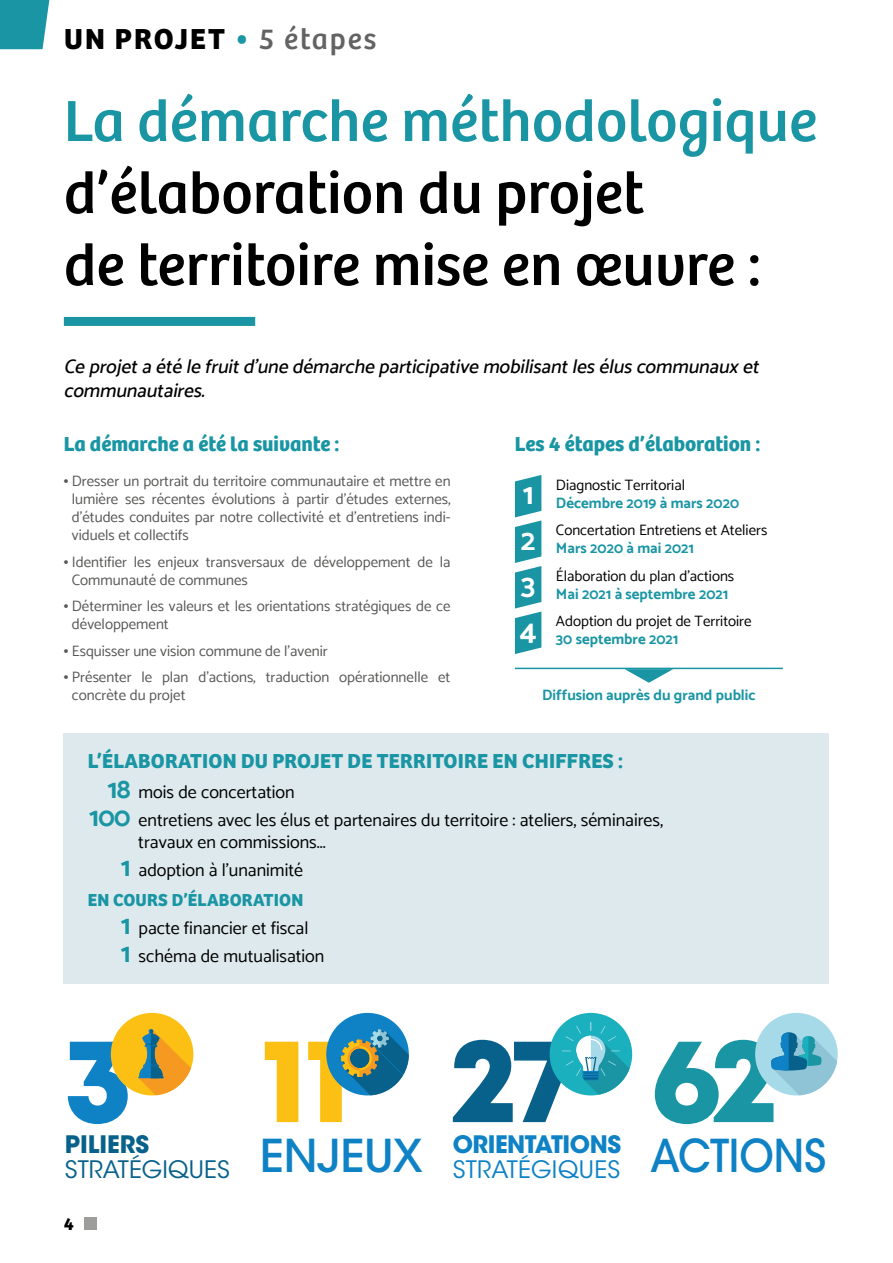
<style>
.page{position:relative;width:893px;height:1263px;background:#fff}
.page>*{position:absolute;margin:0;border:0;box-sizing:border-box;transform-origin:0 0}
.t1{font:120.9px "Mont Heavy DEMO";color:#08618a}
.t2{font:120.9px "Mont Heavy DEMO";color:#fcc014}
.t3{font:120.9px "Mont Heavy DEMO";color:#1995a4}
.t4{font:120.9px "Mont Heavy DEMO";color:#0e82c5}
.t5{font:60px/72px "Bree";color:#000}
.t6{font:60px "Bree";color:#1995a4}
.t7{font:500 45px "ITC Avant Garde Std";letter-spacing:-.005em;color:#0e82c5;scale:.9 1}
.t8{font:500 45px "ITC Avant Garde Std";letter-spacing:-.005em;color:#0e82c5}
.t9{font:700 30px "Bree";letter-spacing:.07em;color:#000}
.t10{font:700 30px "Catamaran";color:#fff}
.t11{font:700 23.85px "ITC Avant Garde Std";letter-spacing:-.02em;color:#0e82c5}
.t12{font:23.85px "ITC Avant Garde Std";letter-spacing:.01em;color:#0e82c5}
.t13{font:23.85px "ITC Avant Garde Std";color:#08618a}
.t14{font:700 23.85px "ITC Avant Garde Std";color:#08618a}
.t15{font:700 21px "Bree";color:#1995a4}
.t16{font:italic 500 19.5px/24px "Catamaran";color:#000}
.t17{font:18px/28px "Catamaran";color:#000}
.t18{font:700 18px "Bree";letter-spacing:.01em;color:#1995a4}
.t19{font:700 18px "Bree";color:#000}
.t20{font:15px/18px "Catamaran";color:#575756}
.t21{font:15px/18px "Catamaran";color:#000}
.t22{font:700 15px "Catamaran";color:#1995a4}
.s1{font-weight:800;color:#1995a4}
.s2{font-weight:400;color:#646363}
.s3{font-weight:900}
.s4{font-weight:700;color:#1995a4}
.s5{font-weight:700;font-size:27px;color:#1995a4}
</style>
<div class="page">
<svg style="left:10px;top:21px;width:38px;height:35px"></svg>
<div style="left:84px;top:1217px;width:12px;height:13px;background:#9d9d9c"></div>
<svg style="left:0;top:0;width:49px;height:49px;background:#279ba9"></svg>
<div style="left:64px;top:317px;width:191px;height:9px;background:#1995a4"></div>
<div style="left:64px;top:733px;width:765px;height:251px;background:#dde9ed"></div>
<div style="left:550px;top:1013px;width:82px;height:82px;background:#1ab0be;border-radius:50%"></div>
<svg style="left:562px;top:1022px;width:68px;height:73px"></svg>
<div style="left:326px;top:1013px;width:83px;height:82px;background:#0e82c5;border-radius:50%"></div>
<svg style="left:341px;top:1029px;width:68px;height:66px"></svg>
<div style="left:755px;top:1013px;width:83px;height:82px;background:#a6dae9;border-radius:50%"></div>
<svg style="left:771px;top:1031px;width:66px;height:64px"></svg>
<div style="left:111px;top:1013px;width:82px;height:82px;background:#fcc014;border-radius:50%"></div>
<svg style="left:138px;top:1029px;width:53px;height:66px"></svg>
<svg style="left:515px;top:475px;width:26px;height:179px"></svg>
<hr style="left:515px;top:668px;width:268px;height:1px;background:#1995a4">
<svg style="left:625px;top:669px;width:48px;height:14px"></svg>
<h3 class="t9" style="left:64px;top:15px;width:314px">UN PROJET <span class="s1">•</span> <span class="s2">5 étapes</span></h3>
<h2 class="t6" style="left:64px;top:75px;width:755px">La démarche méthodologique</h2>
<h2 class="t5" style="left:64px;top:153px;width:698px">d’élaboration du projet<br>de territoire mise en œuvre :</h2>
<h3 class="t16" style="left:64px;top:354px;width:702px">Ceprojetaétélefruitd’unedémarcheparticipativemobilisantleséluscommunauxet communautaires.</h3>
<h3 class="t15" style="left:64px;top:427px;width:277px">La démarche a été la suivante :</h3>
<p class="t20" style="left:72px;top:472px;width:380px;text-align:justify;text-indent:-8px"><span class="s3">•</span> Dresser un portrait du territoire communautaire et mettre en lumière ses récentes évolutions à partir d’études externes, d’études conduites par notre collectivité et d’entretiens indi&shy;viduels et collectifs</p>
<p class="t20" style="left:72px;top:552px;width:380px;text-indent:-8px"><span class="s3">•</span> Identifier les enjeux transversaux de développement de la<br>Communauté de communes</p>
<p class="t20" style="left:72px;top:597px;width:380px;text-indent:-8px"><span class="s3">•</span> Déterminer les valeurs et les orientations stratégiques de ce développement</p>
<p class="t20" style="left:64px;top:641px;width:265px"><span class="s3">•</span> Esquisser une vision commune de l’avenir</p>
<p class="t20" style="left:72px;top:668px;width:380px;text-indent:-8px"><span class="s3">•</span> Présenter le plan d’actions, traduction opérationnelle et concrète du projet</p>
<h3 class="t15" style="left:515px;top:427px;width:247px">Les 4 étapes d’élaboration :</h3>
<h3 class="t10" style="left:523px;top:476px;width:13px">1</h3>
<p class="t21" style="left:556px;top:475px;width:131px">Diagnostic Territorial</p>
<p class="t22" style="left:556px;top:493px;width:185px">Décembre 2019 à mars 2020</p>
<p class="t21" style="left:556px;top:521px;width:213px">Concertation Entretiens et Ateliers</p>
<p class="t22" style="left:556px;top:539px;width:139px">Mars 2020 à mai 2021</p>
<p class="t21" style="left:521px;top:566px;width:215px;text-indent:35px">Élaboration du plan d’actions<br><sup>3</sup> <span class="s4">Mai 2021 à septembre 2021</span></p>
<h3 class="t10" style="left:520px;top:613px;width:18px">4</h3>
<h3 class="t10" style="left:521px;top:522px;width:16px">2</h3>
<p class="t21" style="left:556px;top:612px;width:197px">Adoption du projet de Territoire</p>
<p class="t22" style="left:556px;top:630px;width:124px">30 septembre 2021</p>
<p class="t22" style="left:542px;top:686px;width:215px">Diffusion auprès du grand public</p>
<h3 class="t15" style="left:88px;top:745px;width:537px">L’ÉLABORATION DU PROJET DE TERRITOIRE EN CHIFFRES :</h3>
<p class="t17" style="left:89px;top:778px;width:576px;text-indent:18px"><span class="s5">18</span> mois de concertation<br><span class="s5">100</span> entretiens avec les élus et partenaires du territoire : ateliers, séminaires,</p>
<p class="t17" style="left:121px;top:828px;width:207px;text-indent:18px">travaux en commissions...<br><span class="s5">1</span> adoption à l’unanimité</p>
<p class="t18" style="left:88px;top:886px;width:217px">EN COURS D’ÉLABORATION</p>
<p class="t17" style="left:121px;top:914px;width:205px"><span class="s5">1</span> pacte financier et fiscal<br><span class="s5">1</span> schéma de mutualisation</p>
<h1 class="t4" style="left:64px;top:1011px;width:70px">3</h1>
<h3 class="t14" style="left:65px;top:1128px;width:86px">PILIERS</h3>
<h3 class="t13" style="left:65px;top:1155px;width:166px">STRATÉGIQUES</h3>
<p class="t19" style="left:64px;top:1210px;width:12px">4</p>
<h1 class="t2" style="left:261px;top:1011px;width:90px">11</h1>
<h3 class="t8" style="left:260px;top:1127px;width:165px">ENJEUX</h3>
<h1 class="t1" style="left:450px;top:1011px;width:129px">27</h1>
<h3 class="t11" style="left:453px;top:1128px;width:170px">ORIENTATIONS</h3>
<h3 class="t12" style="left:453px;top:1155px;width:169px">STRATÉGIQUES</h3>
<h1 class="t3" style="left:651px;top:1011px;width:130px">62</h1>
<h3 class="t7" style="left:651px;top:1127px;width:197px">ACTIONS</h3>
</div>
